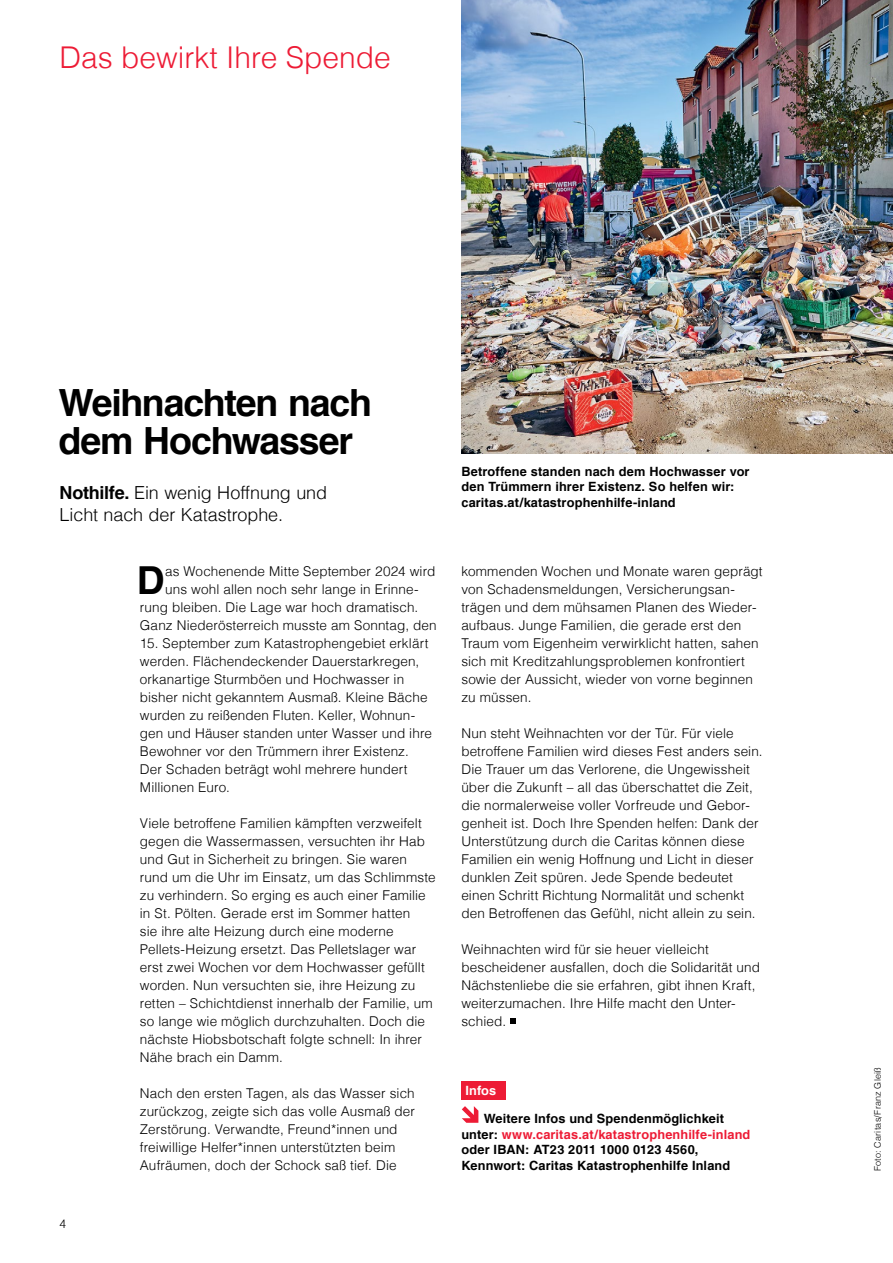
<style>
.page{position:relative;width:893px;height:1263px;background:#fff}
.page>*{position:absolute;margin:0;border:0;box-sizing:border-box;transform-origin:0 0}
.NL_Initial_Fließtext{font:700 38.55px "Helveticafor Caritas";color:#000}
.NL_Headline_bold_30_30{font:700 37.5px/37.5px "Helveticafor Caritas";letter-spacing:-.03em;color:#000}
.NL_Rubrik{font:300 30px "Helveticafor Caritas";color:#ed1b35}
.NL_Vorspann_12_14_5{font:300 18px/21.8px "Helveticafor Caritas";letter-spacing:-.005em;color:#000}
.NL_Fließtext_9_11_5{font:300 13.5px/18px "Helveticafor Caritas";letter-spacing:.01em;color:#000}
.NL_Initial_Fließtext-2{font:300 13.5px/18px "Helveticafor Caritas";letter-spacing:.01em;color:#000}
.NL_kl__Kästen_Fließtext{font:700 12.75px/15.8px "Helveticafor Caritas";letter-spacing:.01em;color:#000}
.NL_Bildtext{font:700 12.75px/15.8px "Helveticafor Caritas";letter-spacing:.01em;color:#000}
.NL_kl__rote_Balken{font:700 12.75px "Helvetica LT Com";color:#fff}
.t1{font:300 12px "Helveticafor Caritas";color:#000}
.NL_Fließtext_9_11_5-2{font:300 9px "Helveticafor Caritas";letter-spacing:.025em;color:#000}
.s1{font-weight:700}
.s2{color:#ed1b35}
</style>
<div class="page">
<svg style="left:510px;top:1018px;width:5px;height:5px"></svg>
<img style="left:461px;top:0;width:432px;height:454px">
<div style="left:461px;top:1081px;width:45px;height:19px;background:#ed1b35"></div>
<svg style="left:462px;top:1106px;width:16px;height:17px"></svg>
<p class="NL_Rubrik" style="left:60px;top:39px;width:333px">Das bewirkt Ihre Spende</p>
<p class="NL_Headline_bold_30_30" style="left:58px;top:384px;width:315px">Weihnachten nach dem Hochwasser</p>
<p class="NL_Vorspann_12_14_5" style="left:60px;top:482px;width:269px"><span class="s1">Nothilfe.</span> Ein wenig Hoffnung und<br>Licht nach der Katastrophe.</p>
<p class="t1" style="left:60px;top:1216px;width:8px">4</p>
<p class="NL_Initial_Fließtext" style="left:137px;top:557px;width:29px">D</p>
<p class="NL_Initial_Fließtext-2" style="left:165px;top:562px;width:272px">as Wochenende Mitte September 2024 wird</p>
<p class="NL_Initial_Fließtext-2" style="left:165px;top:580px;width:255px">uns wohl allen noch sehr lange in Erinne-</p>
<p class="NL_Initial_Fließtext-2" style="left:140px;top:598px;width:280px">rung bleiben. Die Lage war hoch dramatisch.</p>
<p class="NL_Initial_Fließtext-2" style="left:140px;top:616px;width:298px">Ganz Niederösterreich musste am Sonntag, den</p>
<p class="NL_Initial_Fließtext-2" style="left:140px;top:634px;width:294px">15. September zum Katastrophengebiet erklärt werden. Flächendeckender Dauerstarkregen, orkanartige Sturmböen und Hochwasser in bisher nicht gekanntem Ausmaß. Kleine Bäche wurden zu reißenden Fluten. Keller, Wohnun&shy;gen und Häuser standen unter Wasser und ihre Bewohner vor den Trümmern ihrer Existenz.<br>Der Schaden beträgt wohl mehrere hundert Millionen Euro.</p>
<p class="NL_Fließtext_9_11_5" style="left:140px;top:814px;width:297px">Viele betroffene Familien kämpften verzweifelt gegen die Wassermassen, versuchten ihr Hab und Gut in Sicherheit zu bringen. Sie waren rund um die Uhr im Einsatz, um das Schlimmste zu verhindern. So erging es auch einer Familie in St. Pölten. Gerade erst im Sommer hatten<br>sie ihre alte Heizung durch eine moderne Pellets-Heizung ersetzt. Das Pelletslager war erst zwei Wochen vor dem Hochwasser gefüllt worden. Nun versuchten sie, ihre Heizung zu retten – Schichtdienst innerhalb der Familie, um so lange wie möglich durchzuhalten. Doch die nächste Hiobsbotschaft folgte schnell: In ihrer Nähe brach ein Damm.</p>
<p class="NL_Fließtext_9_11_5" style="left:140px;top:1084px;width:277px">Nach den ersten Tagen, als das Wasser sich zurückzog, zeigte sich das volle Ausmaß der Zerstörung. Verwandte, Freund*innen und freiwillige Helfer*innen unterstützten beim Aufräumen, doch der Schock saß tief. Die</p>
<p class="NL_Bildtext" style="left:461px;top:463px;width:290px">Betroffene standen nach dem Hochwasser vor den Trümmern ihrer Existenz. So helfen wir: caritas.at/katastrophenhilfe-inland</p>
<p class="NL_Fließtext_9_11_5" style="left:461px;top:562px;width:303px">kommenden Wochen und Monate waren geprägt von Schadensmeldungen, Versicherungsan&shy;trägen und dem mühsamen Planen des Wieder&shy;aufbaus. Junge Familien, die gerade erst den Traum vom Eigenheim verwirklicht hatten, sahen sich mit Kreditzahlungsproblemen konfrontiert sowie der Aussicht, wieder von vorne beginnen zu müssen.</p>
<p class="NL_Fließtext_9_11_5" style="left:461px;top:724px;width:303px">Nun steht Weihnachten vor der Tür. Für viele betroffene Familien wird dieses Fest anders sein.<br>Die Trauer um das Verlorene, die Ungewissheit über die Zukunft – all das überschattet die Zeit, die normalerweise voller Vorfreude und Gebor&shy;genheit ist. Doch Ihre Spenden helfen: Dank der Unterstützung durch die Caritas können diese Familien ein wenig Hoffnung und Licht in dieser dunklen Zeit spüren. Jede Spende bedeutet einen Schritt Richtung Normalität und schenkt den Betroffenen das Gefühl, nicht allein zu sein.</p>
<p class="NL_Fließtext_9_11_5" style="left:461px;top:940px;width:300px">Weihnachten wird für sie heuer vielleicht bescheidener ausfallen, doch die Solidarität und Nächstenliebe die sie erfahren, gibt ihnen Kraft, weiterzumachen. Ihre Hilfe macht den Unter&shy;schied.</p>
<p class="NL_kl__rote_Balken" style="left:466px;top:1082px;width:32px">Infos</p>
<p class="NL_kl__Kästen_Fließtext" style="left:461px;top:1110px;width:290px;text-indent:22px">Weitere Infos und Spendenmöglichkeit unter: <span class="s2">www.caritas.at/katastrophenhilfe-inland </span>oder IBAN: AT23 2011 1000 0123 4560, Kennwort: Caritas Katastrophenhilfe Inland</p>
<p class="NL_Fließtext_9_11_5-2" style="left:872px;top:1171px;width:106px;rotate:-90deg">Foto: Caritas/Franz Gleiß</p>
</div>
